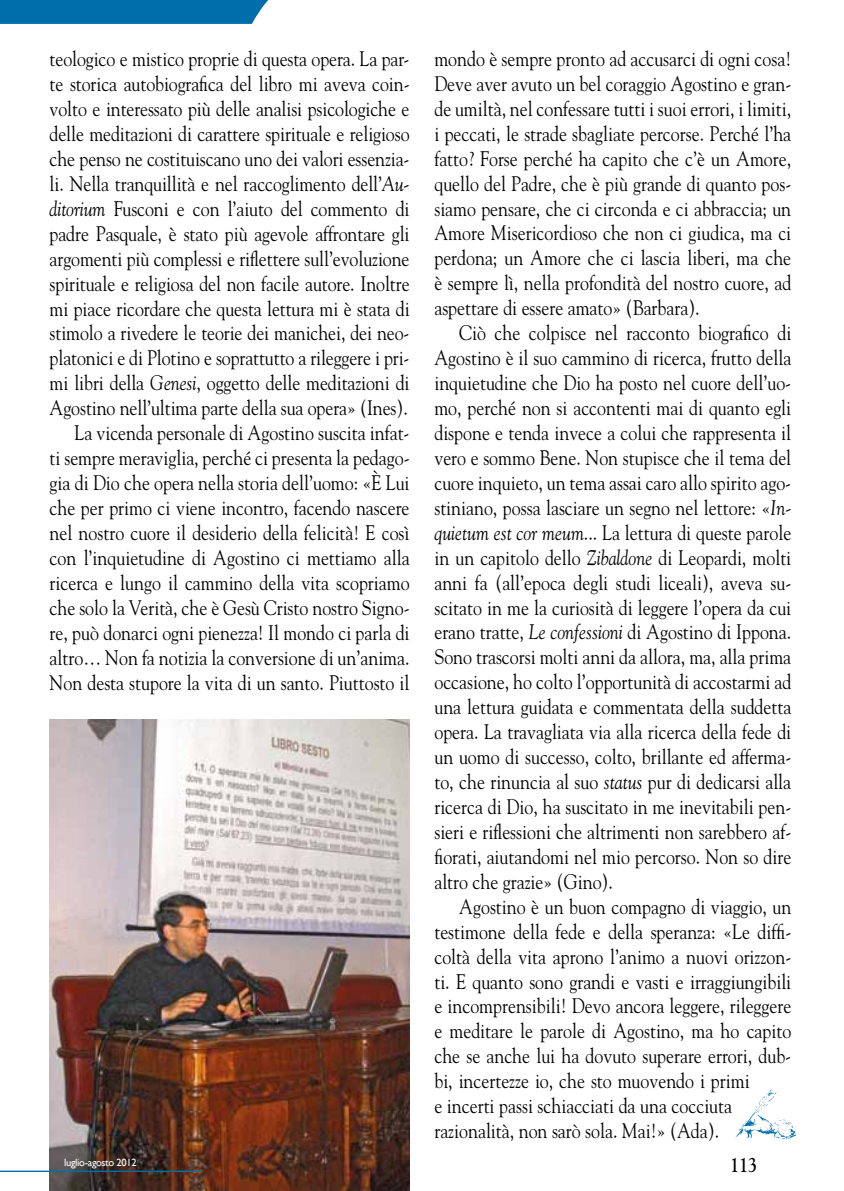
<style>
.page{position:relative;width:844px;height:1191px;background:#fff}
.page>*{position:absolute;margin:0;border:0;box-sizing:border-box;transform-origin:0 0}
.t1{font:21px/24.8px "Goudy";color:#000;text-align:justify;scale:.85 1}
.t2{font:700 21px "Goudy";color:#000;scale:.8 1}
.t3{font:10.5px "Gill Sans";letter-spacing:-.03em;color:#fff}
.s1{font-style:italic}
</style>
<div class="page">
<img style="left:50px;top:719px;width:359px;height:472px">
<svg style="left:0;top:0;width:268px;height:24px;background:#0973ad"></svg>
<hr style="left:0;top:1170px;width:201px;height:2px;background:#006eab">
<img style="left:735px;top:1089px;width:60px;height:50px">
<p class="t1" style="left:50px;top:46px;width:425px;text-align:right">teologico e mistico proprie di questa opera. La par&shy;te storica autobiografica del libro mi aveva coin&shy;volto e interessato più delle analisi psicologiche e delle meditazioni di carattere spirituale e religioso che penso ne costituiscano uno dei valori essenzia&shy;li. Nella tranquillità e nel raccoglimento dell’<span class="s1">Au&shy;ditorium</span> Fusconi e con l’aiuto del commento di padre Pasquale, è stato più agevole affrontare gli argomenti più complessi e riflettere sull’evoluzione spirituale e religiosa del non facile autore. Inoltre mi piace ricordare che questa lettura mi è stata di stimolo a rivedere le teorie dei manichei, dei neo&shy;platonici e di Plotino e soprattutto a rileggere i pri&shy;mi libri della <span class="s1">Genesi</span>, oggetto delle meditazioni di Agostino nell’ultima parte della sua opera» (Ines).<br>La vicenda personale di Agostino suscita infat-<br>ti sempre meraviglia, perché ci presenta la pedago&shy;gia di Dio che opera nella storia dell’uomo: «È Lui che per primo ci viene incontro, facendo nascere nel nostro cuore il desiderio della felicità! E così con l’inquietudine di Agostino ci mettiamo alla ricerca e lungo il cammino della vita scopriamo che solo la Verità, che è Gesù Cristo nostro Signo&shy;re, può donarci ogni pienezza! Il mondo ci parla di altro… Non fa notizia la conversione di un’anima.<br>Non desta stupore la vita di un santo. Piuttosto il</p>
<p class="t1" style="left:434px;top:46px;width:421px">mondo è sempre pronto ad accusarci di ogni cosa!<br>Deve aver avuto un bel coraggio Agostino e gran&shy;de umiltà, nel confessare tutti i suoi errori, i limiti, i peccati, le strade sbagliate percorse. Perché l’ha fatto? Forse perché ha capito che c’è un Amore, quello del Padre, che è più grande di quanto pos&shy;siamo pensare, che ci circonda e ci abbraccia; un Amore Misericordioso che non ci giudica, ma ci perdona; un Amore che ci lascia liberi, ma che è sempre lì, nella profondità del nostro cuore, ad aspettare di essere amato» (Barbara).</p>
<p class="t1" style="left:434px;top:320px;width:421px;text-indent:25px">Ciò che colpisce nel racconto biografico di Agostino è il suo cammino di ricerca, frutto della inquietudine che Dio ha posto nel cuore dell’uo&shy;mo, perché non si accontenti mai di quanto egli dispone e tenda invece a colui che rappresenta il vero e sommo Bene. Non stupisce che il tema del cuore inquieto, un tema assai caro allo spirito ago&shy;stiniano, possa lasciare un segno nel lettore: «<span class="s1">In&shy;quietum est cor meum</span>... La lettura di queste parole in un capitolo dello <span class="s1">Zibaldone</span> di Leopardi, molti anni fa (all’epoca degli studi liceali), aveva su&shy;scitato in me la curiosità di leggere l’opera da cui erano tratte, <span class="s1">Le confessioni</span> di Agostino di Ippona.<br>Sono trascorsi molti anni da allora, ma, alla prima occasione, ho colto l’opportunità di accostarmi ad una lettura guidata e commentata della suddetta opera. La travagliata via alla ricerca della fede di un uomo di successo, colto, brillante ed afferma&shy;to, che rinuncia al suo <span class="s1">status</span> pur di dedicarsi alla ricerca di Dio, ha suscitato in me inevitabili pen&shy;sieri e riflessioni che altrimenti non sarebbero af&shy;fiorati, aiutandomi nel mio percorso. Non so dire altro che grazie» (Gino).</p>
<p class="t1" style="left:434px;top:893px;width:421px;text-align:left;text-indent:25px">Agostino è un buon compagno di viaggio, un testimone della fede e della speranza: «Le diffi&shy;coltà della vita aprono l’animo a nuovi orizzon&shy;ti. E quanto sono grandi e vasti e irraggiungibili e incomprensibili! Devo ancora leggere, rileggere e meditare le parole di Agostino, ma ho capito che se anche lui ha dovuto superare errori, dub&shy;bi, incertezze io, che sto muovendo i primi<br>e incerti passi schiacciati da una cocciuta razionalità, non sarò sola. Mai!» (Ada).</p>
<p class="t3" style="left:64px;top:1156px;width:74px">luglio-agosto 2012</p>
<p class="t2" style="left:730px;top:1151px;width:35px">113</p>
</div>
